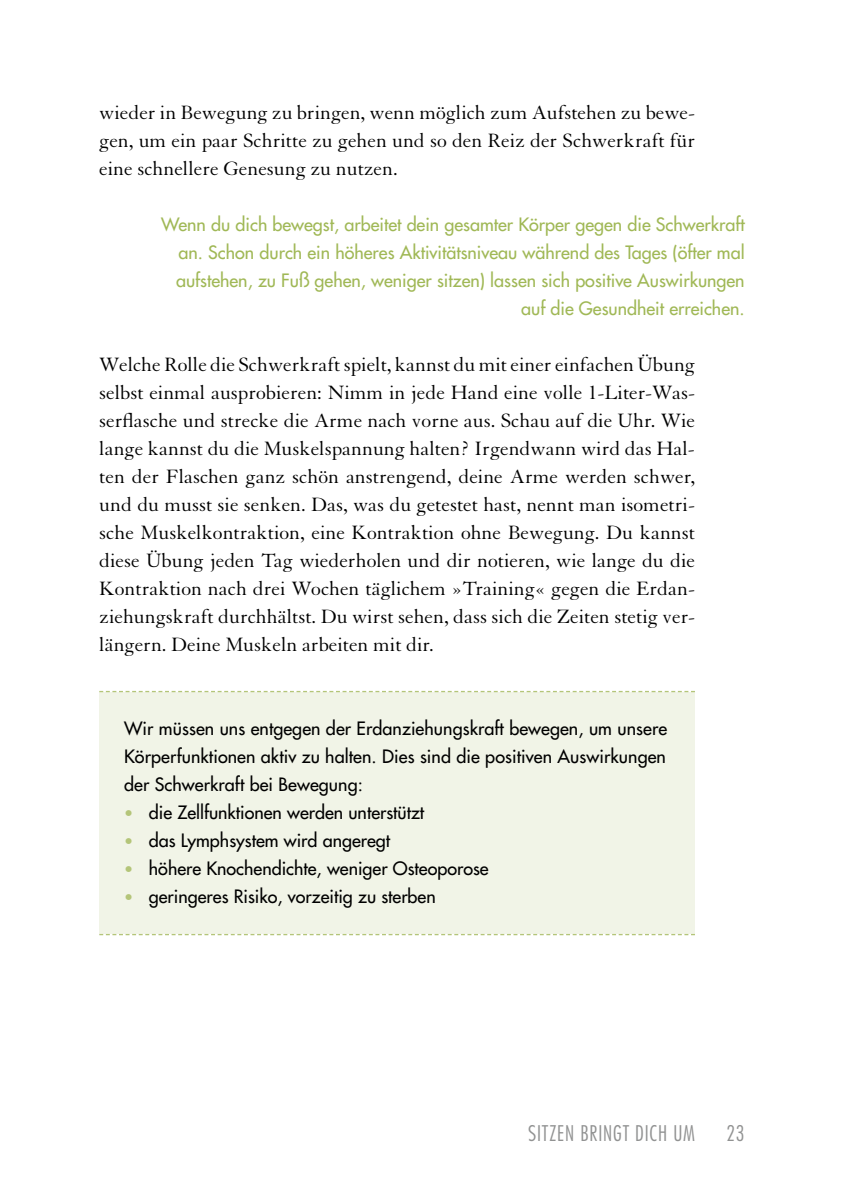
<style>
.page{position:relative;width:844px;height:1191px;background:#fff}
.page>*{position:absolute;margin:0;border:0;box-sizing:border-box;transform-origin:0 0}
.t1{font:21px/28px "Granjon LT Std";color:#000;text-align:justify}
.t2{font:300 condensed 21px "Futura Std";letter-spacing:.04em;color:#919292}
.t3{font:500 17.85px/28px "Futura Std";color:#000;text-align:justify}
.t4{font:500 17.85px/28px "Futura Std";color:#a0b856;text-align:right}
.s1{font-size:15.75px;color:#b4c579}
</style>
<div class="page">
<div style="left:99px;top:692px;width:595px;height:242px;background:#f1f4e7"></div>
<svg style="left:99px;top:934px;width:595px;height:1px"></svg>
<svg style="left:99px;top:691px;width:595px;height:1px"></svg>
<p class="t1" style="left:99px;top:99px;width:597px">wieder in Bewegung zu bringen, wenn möglich zum Aufstehen zu bewe&shy;gen, um ein paar Schritte zu gehen und so den Reiz der Schwerkraft für eine schnellere Genesung zu nutzen.</p>
<p class="t4" style="left:161px;top:211px;width:585px">Wenn du dich bewegst, arbeitet dein gesamter Körper gegen die Schwerkraft an. Schon durch ein höheres Aktivitätsniveau während des Tages (öfter mal aufstehen, zu Fuß gehen, weniger sitzen) lassen sich positive Auswirkungen auf die Gesundheit erreichen.</p>
<p class="t1" style="left:99px;top:351px;width:597px">Welche Rolle die Schwerkraft spielt, kannst du mit einer einfachen Übung selbst einmal ausprobieren: Nimm in jede Hand eine volle 1-Liter-Was&shy;serflasche und strecke die Arme nach vorne aus. Schau auf die Uhr. Wie lange kannst du die Muskelspannung halten? Irgendwann wird das Hal&shy;ten der Flaschen ganz schön anstrengend, deine Arme werden schwer, und du musst sie senken. Das, was du getestet hast, nennt man isometri&shy;sche Muskelkontraktion, eine Kontraktion ohne Bewegung. Du kannst diese Übung jeden Tag wiederholen und dir notieren, wie lange du die Kontraktion nach drei Wochen täglichem »Training« gegen die Erdan&shy;ziehungskraft durchhältst. Du wirst sehen, dass sich die Zeiten stetig ver&shy;längern. Deine Muskeln arbeiten mit dir.</p>
<p class="t3" style="left:124px;top:715px;width:544px">Wir müssen uns entgegen der Erdanziehungskraft bewegen, um unsere Körperfunktionen aktiv zu halten. Dies sind die positiven Auswirkungen der Schwerkraft bei Bewegung:</p>
<p class="t3" style="left:124px;top:799px;width:301px"><span class="s1">•</span> die Zellfunktionen werden unterstützt</p>
<p class="t3" style="left:124px;top:827px;width:267px"><span class="s1">•</span> das Lymphsystem wird angeregt</p>
<p class="t3" style="left:124px;top:855px;width:366px"><span class="s1">•</span> höhere Knochendichte, weniger Osteoporose</p>
<p class="t3" style="left:124px;top:883px;width:313px"><span class="s1">•</span> geringeres Risiko, vorzeitig zu sterben</p>
<p class="t2" style="left:528px;top:1121px;width:168px">SITZEN BRINGT DICH UM</p>
<p class="t2" style="left:726px;top:1121px;width:20px">23</p>
</div>
